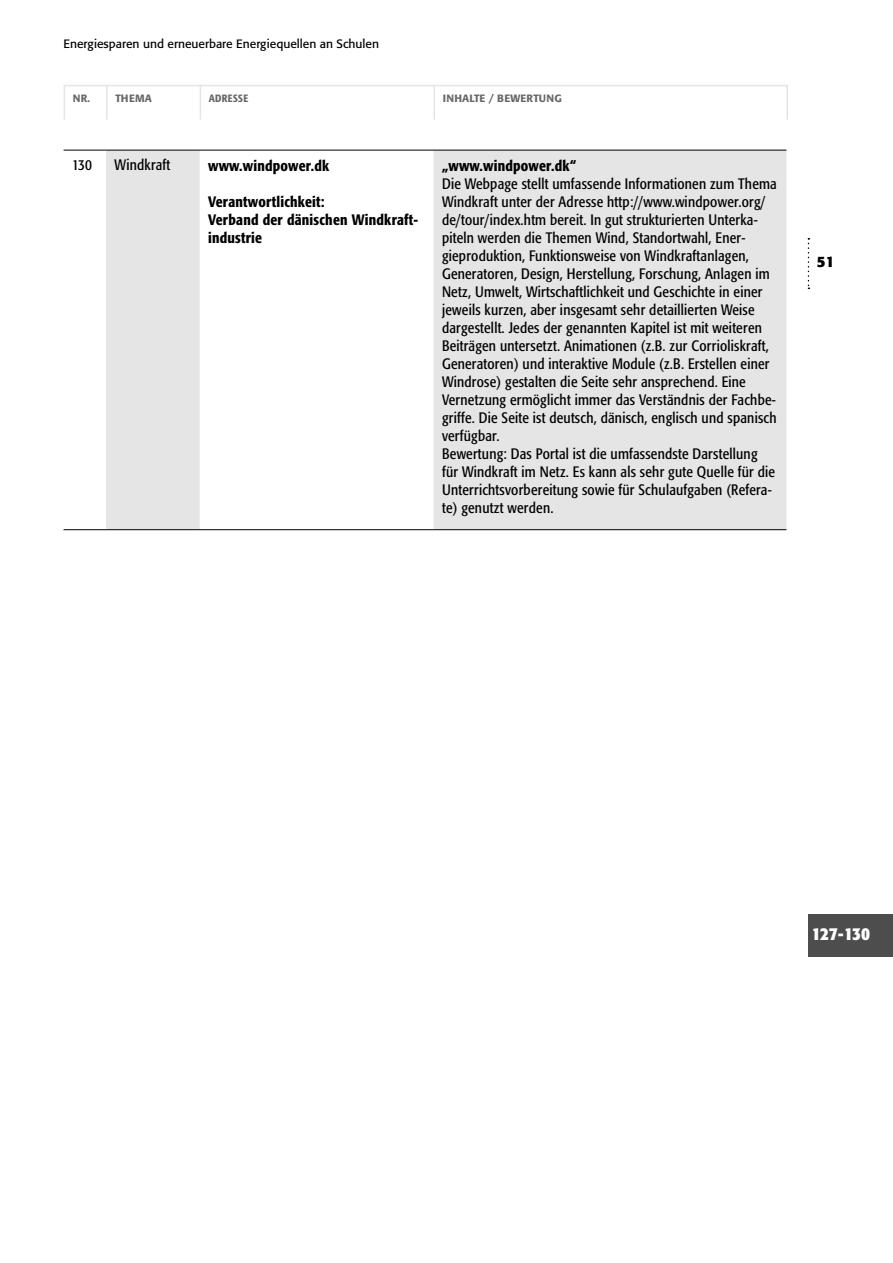
<style>
.page{position:relative;width:893px;height:1263px;background:#fff}
.page>*{position:absolute;margin:0;border:0;box-sizing:border-box;transform-origin:0 0}
.t1{font:700 condensed 18px "Formata";letter-spacing:-.035em;color:#fff}
.t2{font:condensed 15px/18px "Formata";letter-spacing:.015em;color:#000}
.t3{font:500 condensed 15px/18px "Formata";letter-spacing:.015em;color:#000}
.t4{font:700 15px "Formata";color:#000}
.t5{font:12px "Formata";color:#000}
.t6{font:500 10.5px "Formata";letter-spacing:.015em;color:#666}
.t7{font:500 condensed 10.5px "Formata";letter-spacing:.035em;color:#666}
</style>
<div class="page">
<svg style="left:808px;top:238px;width:1px;height:51px"></svg>
<svg style="left:106px;top:151px;width:680px;height:378px;fill:#e5e5e5"></svg>
<hr style="left:64px;top:150px;width:722px;height:1px;background:#000">
<hr style="left:64px;top:529px;width:722px;height:1px;background:#000">
<div style="left:808px;top:914px;width:85px;height:42px;background:#4d4d4d"></div>
<hr style="left:64px;top:85px;width:42px;height:1px;background:#e5e5e5">
<hr style="left:64px;top:86px;width:1px;height:33px;background:#e5e5e5">
<hr style="left:108px;top:85px;width:92px;height:1px;background:#e5e5e5">
<hr style="left:106px;top:85px;width:2px;height:34px;background:#e5e5e5">
<hr style="left:201px;top:85px;width:232px;height:1px;background:#e5e5e5">
<hr style="left:200px;top:85px;width:1px;height:34px;background:#e5e5e5">
<hr style="left:435px;top:85px;width:353px;height:1px;background:#e5e5e5">
<hr style="left:433px;top:85px;width:2px;height:34px;background:#e5e5e5">
<hr style="left:786px;top:86px;width:2px;height:33px;background:#e5e5e5">
<p class="t5" style="left:64px;top:38px;width:317px">Energiesparen und erneuerbare Energiequellen an Schulen</p>
<p class="t6" style="left:73px;top:94px;width:81px">NR. THEMA</p>
<p class="t7" style="left:209px;top:94px;width:41px">ADRESSE</p>
<p class="t6" style="left:443px;top:94px;width:121px">INHALTE / BEWERTUNG</p>
<p class="t2" style="left:72px;top:157px;width:21px">130</p>
<p class="t2" style="left:115px;top:157px;width:57px">Windkraft</p>
<p class="t3" style="left:208px;top:157px;width:123px">www.windpower.dk</p>
<p class="t3" style="left:208px;top:193px;width:211px">Verantwortlichkeit:<br>Verband der dänischen Windkraft&shy;industrie</p>
<p class="t3" style="left:442px;top:157px;width:136px">„www.windpower.dk“</p>
<p class="t2" style="left:442px;top:175px;width:336px">Die Webpage stellt umfassende Informationen zum Thema Windkraft unter der Adresse http://www.windpower.org/ de/tour/index.htm bereit. In gut strukturierten Unterka&shy;piteln werden die Themen Wind, Standortwahl, Ener&shy;gieproduktion, Funktionsweise von Windkraftanlagen, Generatoren, Design, Herstellung, Forschung, Anlagen im Netz, Umwelt, Wirtschaftlichkeit und Geschichte in einer jeweils kurzen, aber insgesamt sehr detaillierten Weise dargestellt. Jedes der genannten Kapitel ist mit weiteren Beiträgen untersetzt. Animationen (z.B. zur Corrioliskraft, Generatoren) und interaktive Module (z.B. Erstellen einer Windrose) gestalten die Seite sehr ansprechend. Eine Vernetzung ermöglicht immer das Verständnis der Fachbe&shy;griffe. Die Seite ist deutsch, dänisch, englisch und spanisch verfügbar.<br>Bewertung: Das Portal ist die umfassendste Darstellung für Windkraft im Netz. Es kann als sehr gute Quelle für die Unterrichtsvorbereitung sowie für Schulaufgaben (Refera&shy;te) genutzt werden.</p>
<p class="t4" style="left:817px;top:255px;width:19px">51</p>
<p class="t1" style="left:812px;top:926px;width:60px">127-130</p>
</div>
